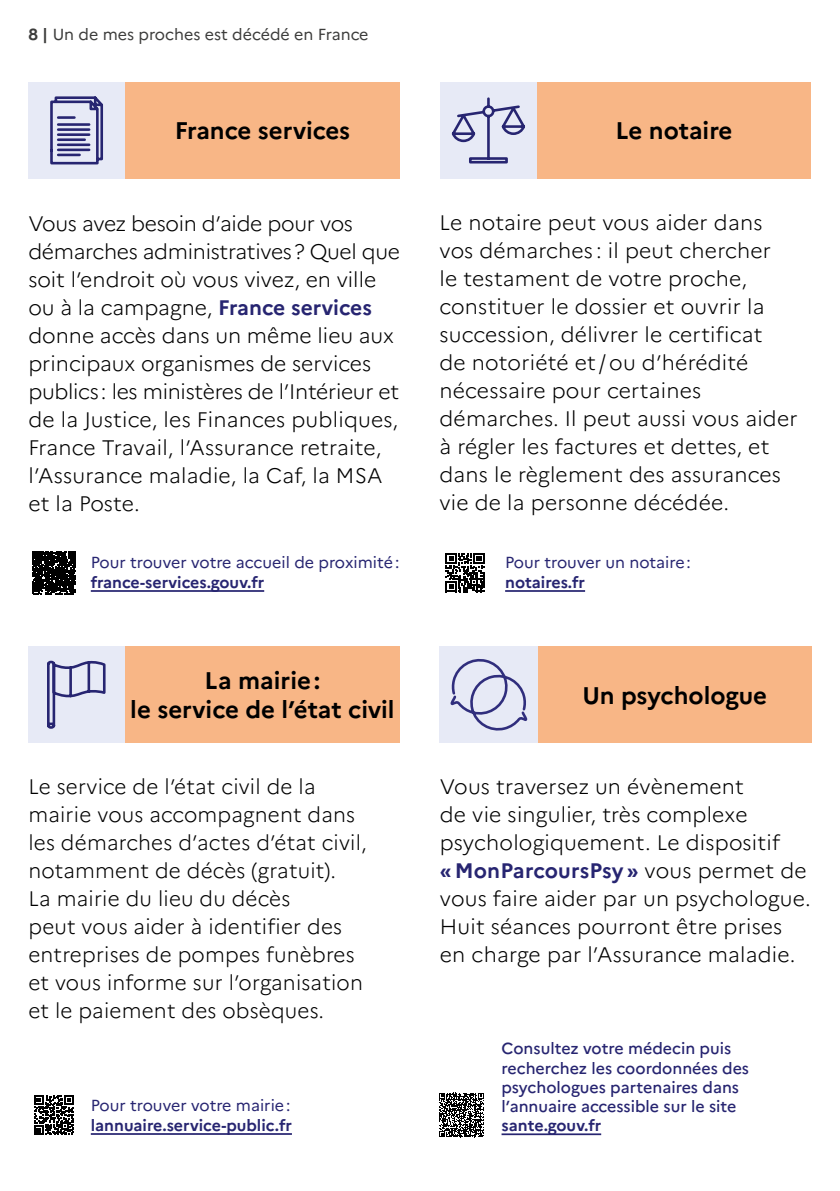
<style>
.page{position:relative;width:840px;height:1191px;background:#fff}
.page>*{position:absolute;margin:0;border:0;box-sizing:border-box;transform-origin:0 0}
.t1{font:700 24px/28.8px "Marianne";color:#000;text-align:center}
.t2{font:300 21px/28px "Marianne";letter-spacing:.01em;color:#000}
.t3{font:300 21px/28px "Marianne";letter-spacing:-.015em;color:#000}
.t4{font:700 21px "Marianne";letter-spacing:.005em;color:#272571}
.t5{font:500 16px/19.2px "Marianne";color:#272571}
.t6{font:16px "Marianne";color:#272571}
.t7{font:700 16px "Marianne";color:#272571}
.t8{font:16px "Marianne";color:#3c3c3b}
.s1{font-weight:700}
.s2{font-weight:700;color:#272571}
.s3{font-weight:300;color:#000}
</style>
<div class="page">
<hr style="left:91px;top:590px;width:173px;height:2px;background:#272571">
<hr style="left:91px;top:1133px;width:201px;height:1px;background:#272571">
<svg style="left:32px;top:551px;width:44px;height:44px"></svg>
<svg style="left:33px;top:551px;width:42px;height:43px"></svg>
<svg style="left:34px;top:1095px;width:40px;height:40px"></svg>
<div style="left:125px;top:82px;width:275px;height:97px;background:#f8b686"></div>
<hr style="left:505px;top:590px;width:79px;height:2px;background:#272571">
<svg style="left:445px;top:553px;width:39px;height:39px"></svg>
<div style="left:28px;top:82px;width:97px;height:97px;background:#e7eaf6"></div>
<div style="left:536px;top:82px;width:274px;height:97px;background:#f8b686"></div>
<div style="left:125px;top:646px;width:275px;height:97px;background:#f8b686"></div>
<div style="left:440px;top:82px;width:96px;height:97px;background:#e7eaf6"></div>
<div style="left:28px;top:646px;width:97px;height:97px;background:#e7eaf6"></div>
<hr style="left:501px;top:1133px;width:100px;height:2px;background:#272571">
<svg style="left:439px;top:1092px;width:44px;height:45px"></svg>
<div style="left:537px;top:646px;width:274px;height:97px;background:#f8b686"></div>
<div style="left:439px;top:646px;width:98px;height:97px;background:#e7eaf6"></div>
<svg style="left:50px;top:96px;width:53px;height:69px"></svg>
<svg style="left:451px;top:97px;width:74px;height:67px"></svg>
<svg style="left:47px;top:660px;width:59px;height:69px"></svg>
<svg style="left:450px;top:658px;width:78px;height:73px"></svg>
<p class="t8" style="left:28px;top:22px;width:341px"><span class="s1">8 |</span> Un de mes proches est décédé en France</p>
<p class="t1" style="left:174px;top:115px;width:177px">France services</p>
<p class="t3" style="left:28px;top:207px;width:373px">Vous avez besoin d’aide pour vos démarches administratives? Quel que soit l’endroit où vous vivez, en ville ou à la campagne, <span class="s2">France services</span></p>
<p class="t2" style="left:28px;top:319px;width:372px">donne accès dans un même lieu aux principaux organismes de services publics: les ministères de l’Intérieur et de la Justice, les Finances publiques, France Travail, l’Assurance retraite, l’Assurance maladie, la Caf, la MSA et la Poste.</p>
<p class="t6" style="left:91px;top:550px;width:310px">Pour trouver votre accueil de proximité:</p>
<p class="t7" style="left:91px;top:570px;width:175px">france-services.gouv.fr</p>
<p class="t1" style="left:130px;top:664px;width:266px">La mairie:<br>le service de l’état civil</p>
<p class="t2" style="left:28px;top:771px;width:340px">Le service de l’état civil de la mairie vous accompagnent dans les démarches d’actes d’état civil, notamment de décès (gratuit).<br>La mairie du lieu du décès<br>peut vous aider à identifier des entreprises de pompes funèbres et vous informe sur l’organisation et le paiement des obsèques.</p>
<p class="t6" style="left:91px;top:1093px;width:201px">Pour trouver votre mairie:</p>
<p class="t7" style="left:91px;top:1113px;width:202px">lannuaire.service-public.fr</p>
<p class="t1" style="left:615px;top:115px;width:118px">Le notaire</p>
<p class="t2" style="left:439px;top:207px;width:359px">Le notaire peut vous aider dans vos démarches : il peut chercher<br>le testament de votre proche, constituer le dossier et ouvrir la succession, délivrer le certificat<br>de notoriété et /ou d’hérédité nécessaire pour certaines démarches. Il peut aussi vous aider à régler les factures et dettes, et dans le règlement des assurances vie de la personne décédée.</p>
<p class="t6" style="left:505px;top:550px;width:187px">Pour trouver un notaire:</p>
<p class="t7" style="left:505px;top:570px;width:81px">notaires.fr</p>
<p class="t1" style="left:582px;top:679px;width:186px">Un psychologue</p>
<p class="t2" style="left:439px;top:771px;width:341px">Vous traversez un évènement<br>de vie singulier, très complexe psychologiquement. Le dispositif</p>
<p class="t4" style="left:439px;top:854px;width:368px">«MonParcoursPsy » <span class="s3">vous permet de</span></p>
<p class="t2" style="left:439px;top:883px;width:372px">vous faire aider par un psychologue.<br>Huit séances pourront être prises en charge par l’Assurance maladie.</p>
<p class="t5" style="left:501px;top:1037px;width:249px">Consultez votre médecin puis recherchez les coordonnées des psychologues partenaires dans l’annuaire accessible sur le site</p>
<p class="t7" style="left:501px;top:1113px;width:101px">sante.gouv.fr</p>
</div>
